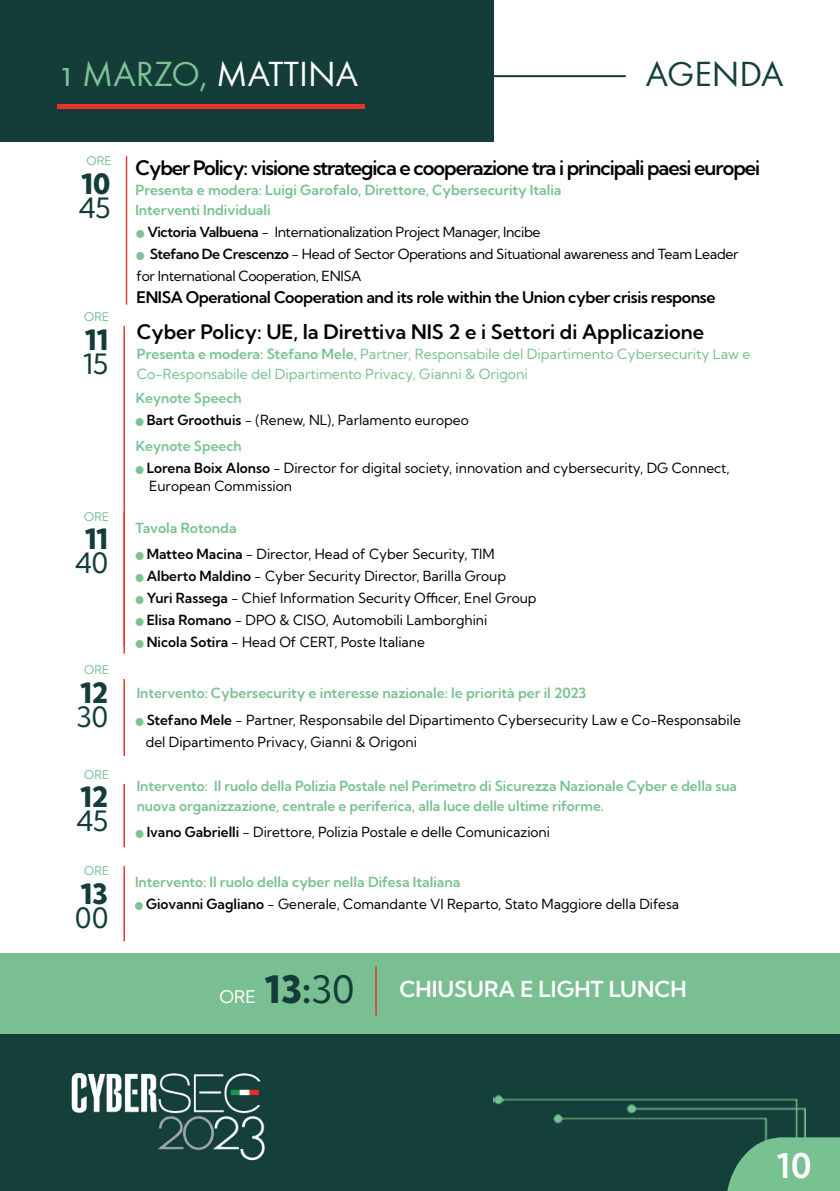
<style>
.page{position:relative;width:840px;height:1191px;background:#fff}
.page>*{position:absolute;margin:0;border:0;box-sizing:border-box;transform-origin:0 0}
.t1{font:36px "Futura SCTOT";color:#7bc295}
.t2{font:36px "Futura SCTOT";color:#143f3a}
.t3{font:600 34px "Kumbh Sans";color:#fff}
.t4{font:800 28px "Kumbh Sans";letter-spacing:-.015em;color:#143c38}
.t5{font:28px "Kumbh Sans";letter-spacing:-.01em;color:#143c38}
.t6{font:600 22px "Kumbh Sans";color:#fff}
.t7{font:600 20px "Kumbh Sans";letter-spacing:-.05em;color:#020304}
.t8{font:600 20px "Kumbh Sans";color:#020304}
.t9{font:600 16px "Kumbh Sans";letter-spacing:-.025em;color:#000}
.t10{font:14px/22px "Kumbh Sans";color:#000}
.t11{font:600 14px/20px "Kumbh Sans";color:#78c191}
.t12{font:14px "Kumbh Sans";letter-spacing:-.025em;color:#000}
.t13{font:14px/20px "Kumbh Sans";color:#78c191}
.t14{font:14px/22px "Kumbh Sans";color:#030405}
.t15{font:12px "Kumbh Sans";color:#7bc295}
.s1{color:#fff}
.s2{font-weight:600;color:#030405}
.s3{font-weight:600}
.s4{font-weight:600;color:#7bc294}
.s5{color:#7bc295}
.s6{font-weight:600;color:#78c191}
.s7{font-weight:800;font-size:37.8px;color:#143c38}
.s8{font-weight:400;font-size:37.8px;color:#143c38}
</style>
<div class="page">
<div style="left:0;top:1034px;width:839px;height:157px;background:#143f3a"></div>
<img style="left:493px;top:1095px;width:312px;height:42px">
<img style="left:71px;top:1073px;width:194px;height:88px">
<img style="left:727px;top:1137px;width:112px;height:54px">
<div style="left:0;top:953px;width:839px;height:80px;background:#79bf91"></div>
<div style="left:0;top:0;width:493px;height:141px;background:#143c38"></div>
<hr style="left:57px;top:104px;width:307px;height:4px;background:#e53429">
<hr style="left:432px;top:75px;width:193px;height:2px;background:#143c38">
<hr style="left:375px;top:966px;width:1px;height:49px;background:#e53429">
<hr style="left:123px;top:679px;width:2px;height:77px;background:#e53429">
<hr style="left:123px;top:784px;width:2px;height:63px;background:#e53429">
<hr style="left:123px;top:866px;width:2px;height:75px;background:#e53429">
<hr style="left:123px;top:326px;width:2px;height:327px;background:#e53429">
<hr style="left:126px;top:156px;width:1px;height:149px;background:#e53429">
<h1 class="t1" style="left:60px;top:53px;width:299px">1 MARZO, <span class="s1">MATTINA</span></h1>
<h1 class="t2" style="left:645px;top:54px;width:139px">AGENDA</h1>
<p class="t15" style="left:87px;top:153px;width:27px">ORE</p>
<h3 class="t4" style="left:81px;top:166px;width:31px">10</h3>
<h3 class="t5" style="left:78px;top:190px;width:33px">45</h3>
<p class="t15" style="left:84px;top:309px;width:27px">ORE</p>
<h3 class="t4" style="left:85px;top:322px;width:25px">11</h3>
<h3 class="t5" style="left:83px;top:346px;width:27px">15</h3>
<p class="t15" style="left:84px;top:509px;width:27px">ORE</p>
<h3 class="t4" style="left:85px;top:522px;width:25px">11</h3>
<h3 class="t5" style="left:75px;top:546px;width:35px">40</h3>
<p class="t15" style="left:84px;top:662px;width:27px">ORE</p>
<h3 class="t4" style="left:80px;top:675px;width:29px">12</h3>
<h3 class="t5" style="left:77px;top:699px;width:33px">30</h3>
<p class="t15" style="left:84px;top:767px;width:27px">ORE</p>
<h3 class="t4" style="left:80px;top:780px;width:29px">12</h3>
<h3 class="t5" style="left:76px;top:804px;width:33px">45</h3>
<p class="t15" style="left:84px;top:863px;width:27px">ORE</p>
<h3 class="t4" style="left:80px;top:876px;width:29px">13</h3>
<h3 class="t5" style="left:75px;top:900px;width:34px">00</h3>
<h3 class="t7" style="left:135px;top:155px;width:626px">Cyber Policy: visione strategica e cooperazione tra i principali paesi europei</h3>
<p class="t11" style="left:135px;top:179px;width:427px">Presenta e modera: Luigi Garofalo, Direttore, Cybersecurity Italia<br>Interventi Individuali</p>
<p class="t12" style="left:147px;top:223px;width:394px"><span class="s2">Victoria Valbuena</span> - Internationalization Project Manager, Incibe</p>
<p class="t12" style="left:150px;top:245px;width:590px"><span class="s2">Stefano De Crescenzo</span> - Head of Sector Operations and Situational awareness and Team Leader</p>
<p class="t12" style="left:137px;top:267px;width:226px">for International Cooperation, ENISA</p>
<p class="t9" style="left:136px;top:287px;width:580px">ENISA Operational Cooperation and its role within the Union cyber crisis response</p>
<h3 class="t8" style="left:137px;top:319px;width:568px">Cyber Policy: UE, la Direttiva NIS 2 e i Settori di Applicazione</h3>
<p class="t13" style="left:137px;top:344px;width:614px"><span class="s3">Presenta e modera: Stefano Mele,</span> Partner, Responsabile del Dipartimento Cybersecurity Law e<br>Co-Responsabile del Dipartimento Privacy, Gianni &amp; Origoni</p>
<p class="t14" style="left:147px;top:387px;width:323px;text-indent:-11px"><span class="s4">Keynote Speech<br></span><span class="s3">Bart Groothuis</span> - (Renew, NL), Parlamento europeo</p>
<p class="t10" style="left:147px;top:435px;width:584px;text-indent:-11px"><span class="s4">Keynote Speech<br></span><span class="s2">Lorena Boix Alonso</span> - Director for digital society, innovation and cybersecurity, DG Connect,</p>
<p class="t10" style="left:149px;top:475px;width:144px">European Commission</p>
<p class="t11" style="left:135px;top:518px;width:103px">Tavola Rotonda</p>
<p class="t10" style="left:147px;top:543px;width:391px"><span class="s2">Matteo Macina</span> - Director, Head of Cyber Security, TIM <span class="s2">Alberto Maldino</span> - Cyber Security Director, Barilla Group<br><span class="s2">Yuri Rassega</span> - Chief Information Security Officer, Enel Group <span class="s2">Elisa Romano</span> - DPO &amp; CISO, Automobili Lamborghini<br><span class="s2">Nicola Sotira</span> - Head Of CERT, Poste Italiane</p>
<p class="t11" style="left:137px;top:682px;width:450px"><span class="s5">Intervento:</span> Cybersecurity e interesse nazionale: le priorità per il 2023</p>
<p class="t10" style="left:146px;top:708px;width:596px"><span class="s2">Stefano Mele</span> - Partner, Responsabile del Dipartimento Cybersecurity Law e Co-Responsabile del Dipartimento Privacy, Gianni &amp; Origoni</p>
<p class="t11" style="left:137px;top:776px;width:601px"><span class="s5">Intervento:</span> Il ruolo della Polizia Postale nel Perimetro di Sicurezza Nazionale Cyber e della sua nuova organizzazione, centrale e periferica, alla luce delle ultime riforme.</p>
<p class="t10" style="left:147px;top:820px;width:404px"><span class="s2">Ivano Gabrielli</span> - Direttore, Polizia Postale e delle Comunicazioni</p>
<p class="t10" style="left:146px;top:871px;width:534px;text-indent:-11px"><span class="s6">Intervento: Il ruolo della cyber nella Difesa Italiana<br></span><span class="s2">Giovanni Gagliano</span> - Generale, Comandante VI Reparto, Stato Maggiore della Difesa</p>
<h3 class="t6" style="left:219px;top:975px;width:468px"><sub>ORE</sub> <span class="s7">13:</span><span class="s8">30</span> CHIUSURA E LIGHT LUNCH</h3>
<h2 class="t3" style="left:776px;top:1144px;width:36px">10</h2>
</div>
